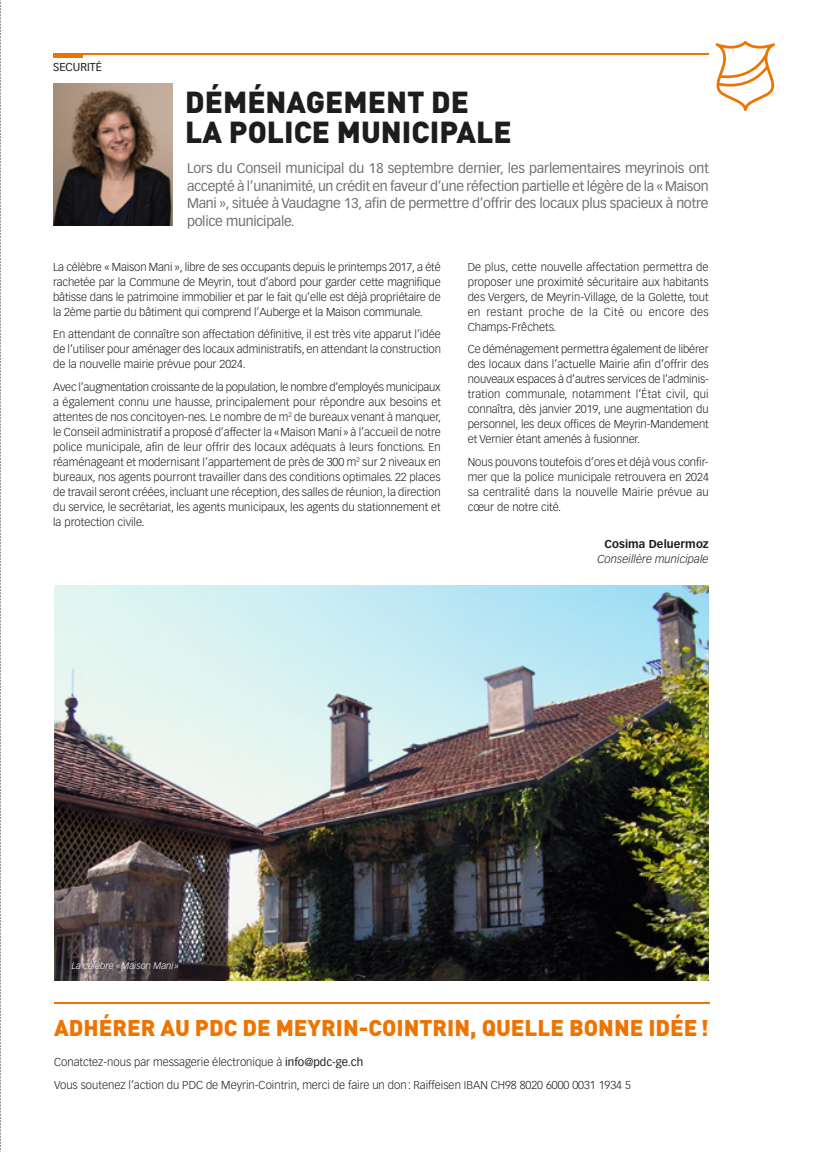
<style>
.page{position:relative;width:815px;height:1152px;background:#fff}
.page>*{position:absolute;margin:0;border:0;box-sizing:border-box;transform-origin:0 0}
.t1{font:900 30px/30px "DIN";color:#1d1d1b}
.t2{font:900 22.5px "DIN";color:#ee7402}
.t3{font:13.75px/17.5px "Vectora LT Std";letter-spacing:-.02em;color:#70706f;text-align:justify}
.t4{font:300 11.25px/15px "Vectora LT Std";color:#1d1d1b;text-align:justify}
.t5{font:italic 300 11.25px "Vectora LT Std";letter-spacing:.005em;color:#1d1d1b}
.t6{font:700 11.25px "Vectora LT Std";letter-spacing:.01em;color:#1d1d1b}
.t7{font:11.25px "Vectora LT Std";color:#1d1d1b}
.t8{font:italic 300 9.38px "Vectora LT Std";color:#fff}
.s1{font-weight:400}
</style>
<div class="page">
<hr style="left:53px;top:53px;width:656px;height:2px;background:#ee7402">
<hr style="left:53px;top:53px;width:30px;height:4px;background:#ee7402">
<img style="left:53px;top:83px;width:120px;height:143px">
<svg style="left:715px;top:41px;width:60px;height:70px"></svg>
<img style="left:55px;top:586px;width:654px;height:394px">
<div style="left:70px;top:959px;width:110px;height:11px;background:#1d1d1b;opacity:.4"></div>
<hr style="left:54px;top:1002px;width:656px;height:1px;background:#ee7402">
<svg style="left:0;top:0;width:1px;height:1152px"></svg>
<p class="t7" style="left:53px;top:61px;width:50px">SECURITÉ</p>
<h1 class="t1" style="left:185px;top:86px;width:328px">DÉMÉNAGEMENT DE<br>LA POLICE MUNICIPALE</h1>
<p class="t3" style="left:187px;top:160px;width:523px">Lors du Conseil municipal du 18 septembre dernier, les parlementaires meyrinois ont accepté à l’unanimité, un crédit en faveur d’une réfection partielle et légère de la « Maison Mani », située à Vaudagne 13, afin de permettre d’offrir des locaux plus spacieux à notre police municipale.</p>
<p class="t4" style="left:468px;top:259px;width:242px">De plus, cette nouvelle affectation permettra de proposer une proximité sécuritaire aux habitants des Vergers, de Meyrin-Village, de la Golette, tout en restant proche de la Cité ou encore des Champs-Frêchets.</p>
<p class="t4" style="left:468px;top:342px;width:243px">Ce déménagement permettra également de libérer des locaux dans l’actuelle Mairie afin d’offrir des nouveaux espaces à d’autres services de l’adminis&shy;tration communale, notamment l’État civil, qui connaîtra, dès janvier 2019, une augmentation du personnel, les deux offices de Meyrin-Mandement et Vernier étant amenés à fusionner.</p>
<p class="t4" style="left:468px;top:454px;width:243px">Nous pouvons toutefois d’ores et déjà vous confir&shy;mer que la police municipale retrouvera en 2024 sa centralité dans la nouvelle Mairie prévue au cœur de notre cité.</p>
<p class="t6" style="left:604px;top:537px;width:106px">Cosima Deluermoz</p>
<p class="t5" style="left:597px;top:552px;width:113px">Conseillère municipale</p>
<p class="t4" style="left:53px;top:259px;width:389px">La célèbre « Maison Mani », libre de ses occupants depuis le printemps 2017, a été rachetée par la Commune de Meyrin, tout d’abord pour garder cette magnifique bâtisse dans le patrimoine immobilier et par le fait qu’elle est déjà propriétaire de la 2ème partie du bâtiment qui comprend l’Auberge et la Maison communale.</p>
<p class="t4" style="left:53px;top:327px;width:389px">En attendant de connaître son affectation définitive, il est très vite apparut l’idée de l’utiliser pour aménager des locaux administratifs, en attendant la construction de la nouvelle mairie prévue pour 2024.</p>
<p class="t4" style="left:53px;top:379px;width:390px">Avec l’augmentation croissante de la population, le nombre d’employés municipaux a également connu une hausse, principalement pour répondre aux besoins et attentes de nos concitoyen-nes. Le nombre de m<sup>2</sup> de bureaux venant à manquer, le Conseil administratif a proposé d’affecter la «Maison Mani » à l’accueil de notre police municipale, afin de leur offrir des locaux adéquats à leurs fonctions. En réaménageant et modernisant l’appartement de près de 300 m<sup>2</sup> sur 2 niveaux en bureaux, nos agents pourront travailler dans des conditions optimales. 22 places de travail seront créées, incluant une réception, des salles de réunion, la direction du service, le secrétariat, les agents municipaux, les agents du stationnement et la protection civile.</p>
<p class="t8" style="left:72px;top:959px;width:109px">La célèbre «Maison Mani »</p>
<h2 class="t2" style="left:54px;top:1012px;width:656px">ADHÉRER AU PDC DE MEYRIN-COINTRIN, QUELLE BONNE IDÉE!</h2>
<p class="t4" style="left:54px;top:1051px;width:578px;line-height:22.5px">Conatctez-nous par messagerie électronique à <span class="s1">info@pdc-ge.ch<br></span>Vous soutenez l’action du PDC de Meyrin-Cointrin, merci de faire un don: Raiffeisen IBAN CH98 8020 6000 0031 1934 5</p>
</div>
